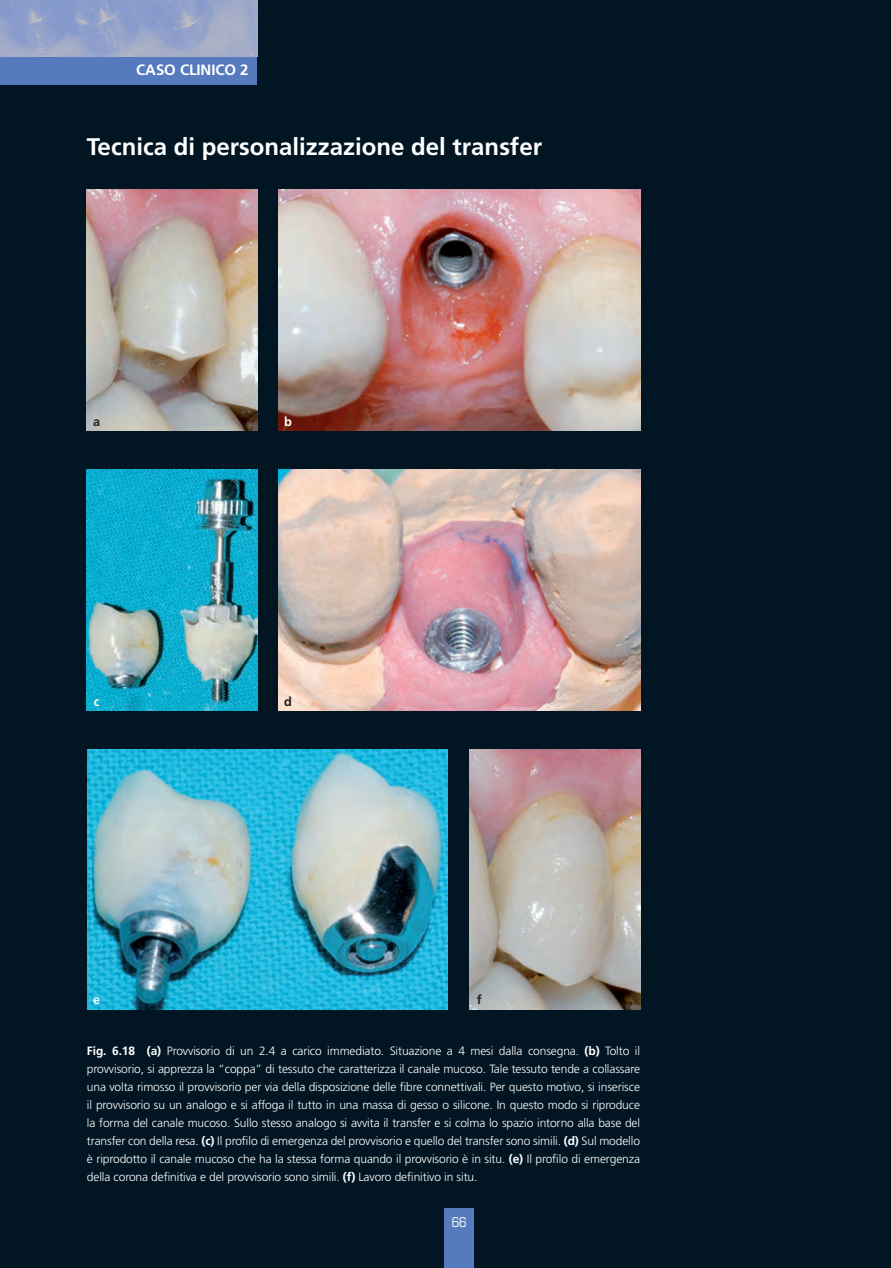
<style>
.page{position:relative;width:891px;height:1268px;background:#fff}
.page>*{position:absolute;margin:0;border:0;box-sizing:border-box;transform-origin:0 0}
.t1{font:700 24px "Frutiger";color:#fff}
.t2{font:700 15px "Frutiger";letter-spacing:-.005em;color:#fff}
.t3{font:condensed 13.5px "Eurostile";color:#fff}
.t4{font:700 12.75px "Frutiger";color:#231f20}
.t5{font:700 12.75px "Frutiger";color:#fff}
.t6{font:300 12px/18px "Frutiger";letter-spacing:-.01em;color:#fff;text-align:justify}
.s1{font-weight:700}
</style>
<div class="page">
<div style="left:0;top:0;width:890px;height:1267px;background:#011622"></div>
<div style="left:444px;top:1207px;width:30px;height:60px;background:#557bbe"></div>
<div style="left:0;top:55px;width:257px;height:30px;background:#557bbe"></div>
<img style="left:0;top:0;width:257px;height:56px">
<img style="left:87px;top:190px;width:170px;height:240px">
<img style="left:278px;top:190px;width:362px;height:240px">
<img style="left:87px;top:470px;width:170px;height:240px">
<img style="left:278px;top:470px;width:362px;height:240px">
<img style="left:88px;top:749px;width:359px;height:260px">
<img style="left:470px;top:749px;width:170px;height:260px">
<svg style="left:0;top:0;width:3px;height:5px"></svg>
<p class="t2" style="left:136px;top:61px;width:114px">CASO CLINICO 2</p>
<p class="t1" style="left:87px;top:132px;width:456px">Tecnica di personalizzazione del transfer</p>
<p class="t4" style="left:93px;top:414px;width:9px">a</p>
<p class="t5" style="left:284px;top:414px;width:9px">b</p>
<p class="t5" style="left:94px;top:693px;width:7px">c</p>
<p class="t4" style="left:284px;top:693px;width:9px">d</p>
<p class="t5" style="left:93px;top:992px;width:9px">e</p>
<p class="t4" style="left:477px;top:992px;width:6px">f</p>
<p class="t6" style="left:87px;top:1042px;width:554px"><span class="s1">Fig. 6.18 (a)</span> Provvisorio di un 2.4 a carico immediato. Situazione a 4 mesi dalla consegna. <span class="s1">(b)</span> Tolto il provvisorio, si apprezza la “coppa” di tessuto che caratterizza il canale mucoso. Tale tessuto tende a collassare una volta rimosso il provvisorio per via della disposizione delle fibre connettivali. Per questo motivo, si inserisce il provvisorio su un analogo e si affoga il tutto in una massa di gesso o silicone. In questo modo si riproduce la forma del canale mucoso. Sullo stesso analogo si avvita il transfer e si colma lo spazio intorno alla base del transfer con della resa. <span class="s1">(c)</span> Il profilo di emergenza del provvisorio e quello del transfer sono simili. <span class="s1">(d)</span> Sul modello è riprodotto il canale mucoso che ha la stessa forma quando il provvisorio è in situ. <span class="s1">(e)</span> Il profilo di emergenza della corona definitiva e del provvisorio sono simili. <span class="s1">(f)</span> Lavoro definitivo in situ.</p>
<p class="t3" style="left:451px;top:1214px;width:17px">66</p>
</div>
